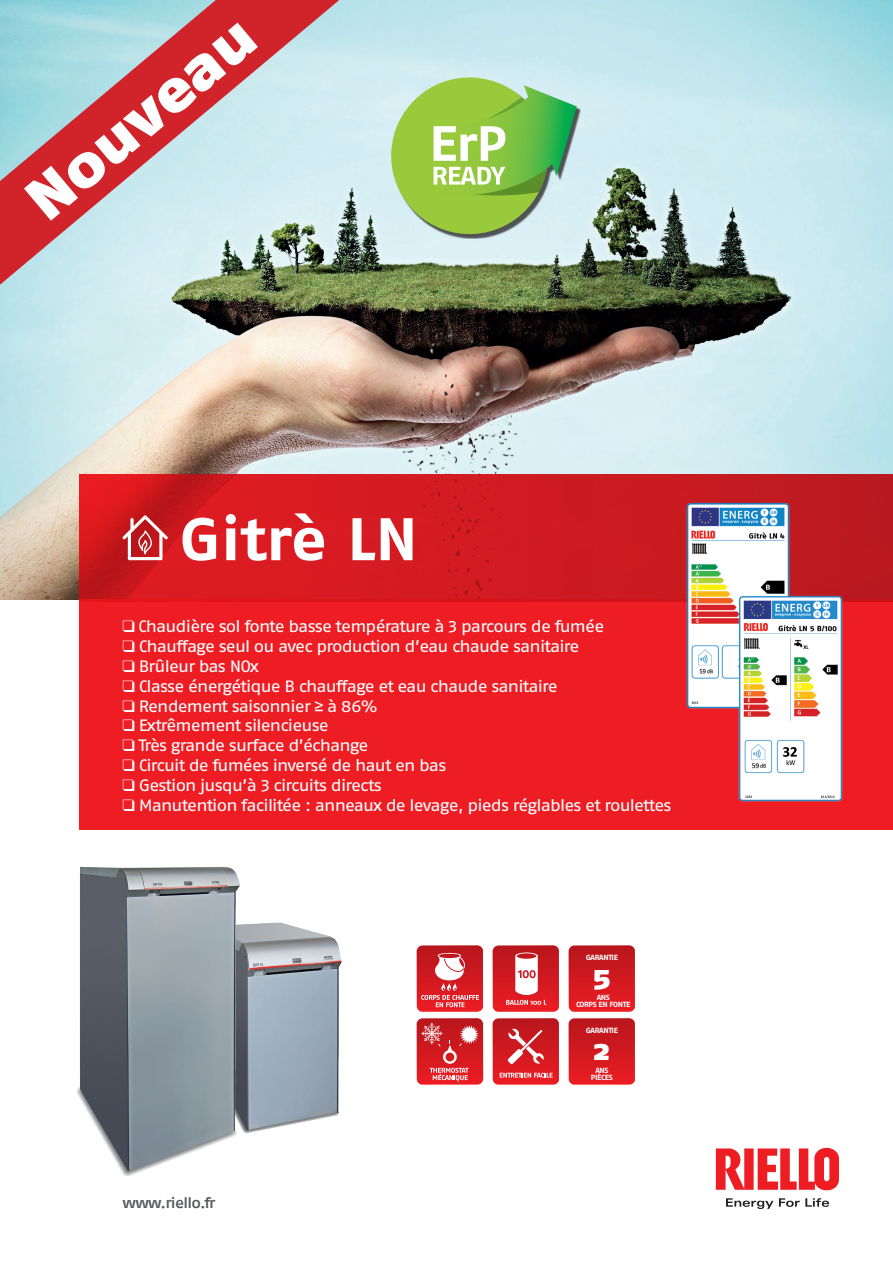
<style>
.page{position:relative;width:893px;height:1263px;background:#fff}
.page>*{position:absolute;margin:0;border:0;box-sizing:border-box;transform-origin:0 0}
.t1{font:900 60px "Fago Ex";color:#fff}
.t2{font:700 60px "Fago Ex";letter-spacing:-.005em;color:#fff}
.t3{font:28.5px "Fago Ex Black Caps";color:#fff}
.t4{font:16.5px "Fago Ex Lf";letter-spacing:-.05em;color:#fff}
.t5{font:15px "Fago Ex Med Lf";letter-spacing:-.05em;color:#57585a}
.t6{font:700 7.5px/7.5px "Fago Ex";letter-spacing:-.05em;color:#fff;text-align:center}
.s1{font-family:"Arial"}
</style>
<div class="page">
<img style="left:260px;top:922px;width:82px;height:209px">
<img style="left:77px;top:866px;width:183px;height:310px">
<img style="left:0;top:0;width:893px;height:600px">
<div style="left:393px;top:79px;width:188px;height:160px;background:#231f20;opacity:.75"></div>
<svg style="left:389px;top:75px;width:188px;height:161px;background:#9fce7a"></svg>
<div style="left:80px;top:600px;width:813px;height:230px;background:#ee1d23"></div>
<svg style="left:80px;top:474px;width:813px;height:127px;background:#cf1a20"></svg>
<svg style="left:0;top:0;width:339px;height:285px;background:#c1a6aa"></svg>
<img style="left:681px;top:497px;width:114px;height:212px">
<img style="left:734px;top:590px;width:113px;height:212px">
<svg style="left:417px;top:945px;width:66px;height:67px;background:#da454b"></svg>
<svg style="left:493px;top:1018px;width:66px;height:67px;background:#d6373c"></svg>
<svg style="left:417px;top:1018px;width:66px;height:67px;background:#d83d42"></svg>
<svg style="left:493px;top:945px;width:66px;height:67px;background:#da484d"></svg>
<svg style="left:569px;top:945px;width:66px;height:67px;background:#d11c23"></svg>
<svg style="left:569px;top:1018px;width:66px;height:67px;background:#d11c23"></svg>
<svg style="left:122px;top:515px;width:46px;height:45px"></svg>
<svg style="left:726px;top:1198px;width:103px;height:11px"></svg>
<svg style="left:716px;top:1148px;width:123px;height:42px"></svg>
<h1 class="t1" style="left:11px;top:179px;width:280px;rotate:-40deg">Nouveau</h1>
<h1 class="t2" style="left:179px;top:503px;width:240px">Gitrè LN</h1>
<p class="t4" style="left:123px;top:617px;width:483px">❑ Chaudière sol fonte basse température à 3 parcours de fumée</p>
<p class="t4" style="left:123px;top:636px;width:458px">❑ Chauffage seul ou avec production d’eau chaude sanitaire</p>
<p class="t4" style="left:123px;top:656px;width:138px">❑ Brûleur bas NOx</p>
<p class="t4" style="left:123px;top:676px;width:437px">❑ Classe énergétique B chauffage et eau chaude sanitaire</p>
<p class="t4" style="left:123px;top:696px;width:257px">❑ Rendement saisonnier <span class="s1">≥</span> à 86%</p>
<p class="t4" style="left:123px;top:716px;width:208px">❑ Extrêmement silencieuse</p>
<p class="t4" style="left:123px;top:735px;width:248px">❑ Très grande surface d’échange</p>
<p class="t4" style="left:123px;top:755px;width:325px">❑ Circuit de fumées inversé de haut en bas</p>
<p class="t4" style="left:123px;top:775px;width:261px">❑ Gestion jusqu’à 3 circuits directs</p>
<p class="t4" style="left:123px;top:795px;width:550px">❑ Manutention facilitée : anneaux de levage, pieds réglables et roulettes</p>
<p class="t5" style="left:123px;top:1194px;width:95px">www.riello.fr</p>
<p class="t6" style="left:586px;top:953px;width:34px">GARANTIE</p>
<p class="t6" style="left:576px;top:993px;width:56px">ANS<br>CORPS EN FONTE</p>
<h2 class="t3" style="left:593px;top:958px;width:20px">5</h2>
<p class="t6" style="left:586px;top:1026px;width:34px">GARANTIE</p>
<p class="t6" style="left:591px;top:1066px;width:23px">ANS<br>PIÈCES</p>
<h2 class="t3" style="left:594px;top:1032px;width:18px">2</h2>
</div>
